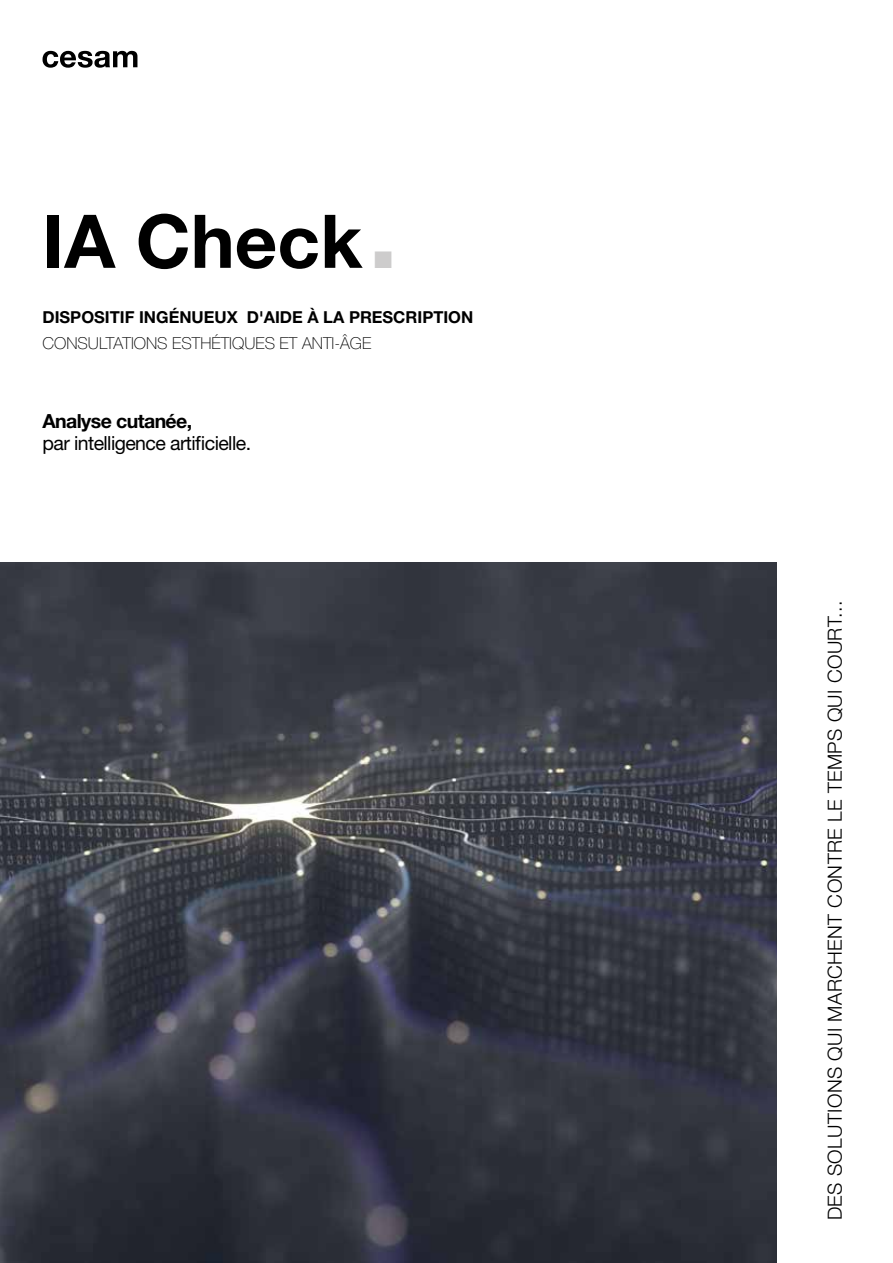
<style>
.page{position:relative;width:893px;height:1263px;background:#fff}
.page>*{position:absolute;margin:0;border:0;box-sizing:border-box;transform-origin:0 0}
.t1{font:700 74.1px "Helvetica Neue LT Std";color:#000}
.t2{font:300 19.5px "Helvetica Neue LT Std";letter-spacing:.02em;color:#000}
.t3{font:19.5px "Helvetica Neue LT Std";letter-spacing:-.03em;color:#000}
.t4{font:700 19.5px "Helvetica Neue LT Std";letter-spacing:-.03em;color:#000}
.t5{font:700 16.5px "Helvetica Neue LT Std";color:#000}
.t6{font:100 16.5px "Helvetica Neue LT Std";color:#000}
.s1{font-family:"Arial";font-weight:400;font-size:35.85px;color:#cdcccc}
</style>
<div class="page">
<svg style="left:43px;top:51px;width:94px;height:17px"></svg>
<img style="left:0;top:563px;width:777px;height:700px">
<h1 class="t1" style="left:43px;top:196px;width:353px">IA Check <span class="s1">■</span></h1>
<p class="t5" style="left:43px;top:307px;width:432px">DISPOSITIF INGÉNUEUX D'AIDE À LA PRESCRIPTION</p>
<p class="t6" style="left:43px;top:334px;width:330px">CONSULTATIONS ESTHÉTIQUES ET ANTI-ÂGE</p>
<p class="t4" style="left:43px;top:409px;width:151px">Analyse cutanée,</p>
<p class="t3" style="left:43px;top:431px;width:210px">par intelligence artificielle.</p>
<p class="t2" style="left:823px;top:1220px;width:621px;rotate:-90deg">DES SOLUTIONS QUI MARCHENT CONTRE LE TEMPS QUI COURT...</p>
</div>
